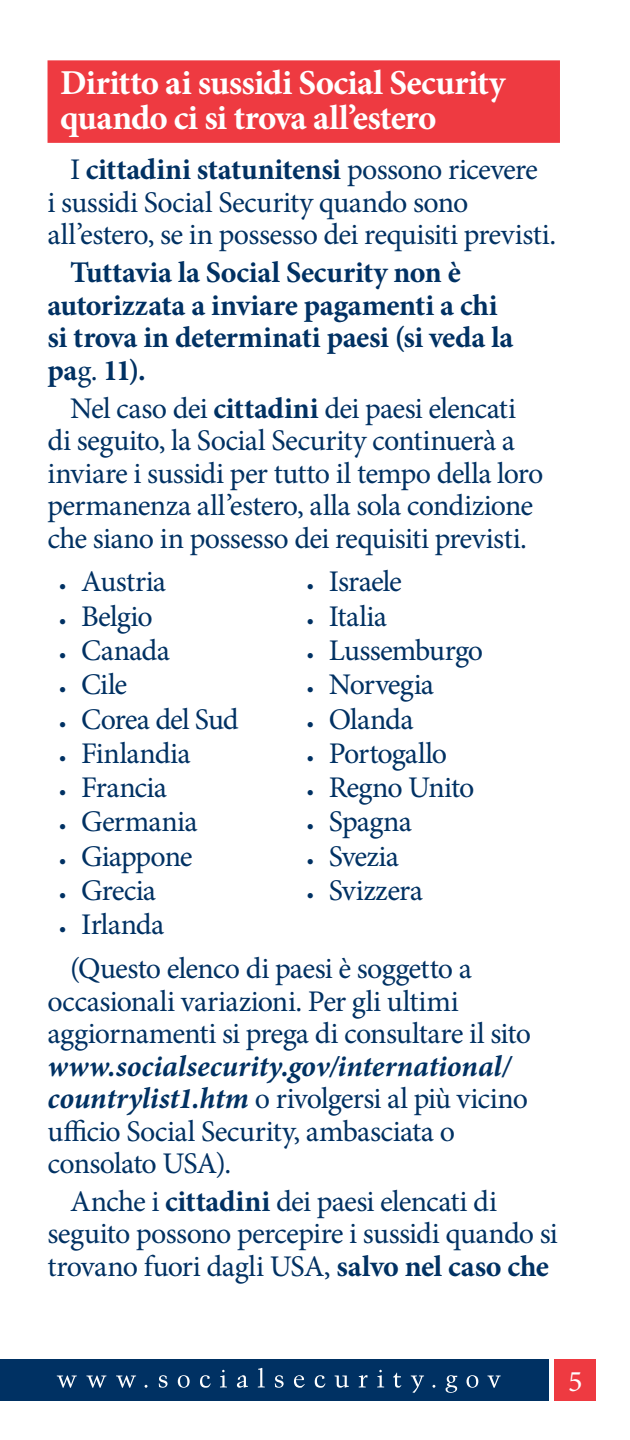
<style>
.page{position:relative;width:630px;height:1440px;background:#fff}
.page>*{position:absolute;margin:0;border:0;box-sizing:border-box;transform-origin:0 0}
.H1-2{font:700 35px/35px "Minion Pro";letter-spacing:-.02em;color:#fff}
.Paragraph{font:30px/32.5px "Minion Pro";letter-spacing:-.025em;color:#003163}
.Paragraph-2{font:700 30px/32.5px "Minion Pro";letter-spacing:-.01em;color:#003163}
.t1{font:30px "Minion Pro";color:#fff}
.s1{font-weight:700}
.s2{font-weight:400}
.s3{font-size:20px}
.s4{font-weight:700;font-style:italic}
</style>
<div class="page">
<div style="left:554px;top:1359px;width:42px;height:42px;background:#ee3a41"></div>
<div style="left:0;top:1359px;width:549px;height:42px;background:#003163"></div>
<svg style="left:57px;top:1368px;width:444px;height:25px"></svg>
<div style="left:48px;top:60px;width:512px;height:83px;background:#ee3a41"></div>
<h1 class="H1-2" style="left:60px;top:65px;width:447px">Diritto ai sussidi Social Security quando ci si trova all’estero</h1>
<p class="Paragraph" style="left:48px;top:154px;width:510px;text-indent:22px">I <span class="s1">cittadini statunitensi</span> possono ricevere<br>i sussidi Social Security quando sono all’estero, se in possesso dei requisiti previsti.</p>
<p class="Paragraph-2" style="left:48px;top:256px;width:467px;text-indent:22px">Tuttavia la Social Security non è autorizzata a inviare pagamenti a chi si trova in determinati paesi (si veda la pa<span class="s2">g.</span> 11).</p>
<p class="Paragraph" style="left:48px;top:392px;width:497px;text-indent:22px">Nel caso dei <span class="s1">cittadini</span> dei paesi elencati di seguito, la Social Security continuerà a inviare i sussidi per tutto il tempo della loro permanenza all’estero, alla sola condizione che siano in possesso dei requisiti previsti.</p>
<p class="Paragraph" style="left:59px;top:566px;width:109px"><span class="s3">•</span> Austria</p>
<p class="Paragraph" style="left:59px;top:600px;width:95px"><span class="s3">•</span> Belgio</p>
<p class="Paragraph" style="left:59px;top:634px;width:113px"><span class="s3">•</span> Canada</p>
<p class="Paragraph" style="left:59px;top:669px;width:70px"><span class="s3">•</span> Cile</p>
<p class="Paragraph" style="left:59px;top:703px;width:181px"><span class="s3">•</span> Corea del Sud</p>
<p class="Paragraph" style="left:59px;top:737px;width:133px"><span class="s3">•</span> Finlandia</p>
<p class="Paragraph" style="left:59px;top:771px;width:110px"><span class="s3">•</span> Francia</p>
<p class="Paragraph" style="left:59px;top:806px;width:140px"><span class="s3">•</span> Germania</p>
<p class="Paragraph" style="left:59px;top:840px;width:135px"><span class="s3">•</span> Giappone</p>
<p class="Paragraph" style="left:59px;top:874px;width:99px"><span class="s3">•</span> Grecia</p>
<p class="Paragraph" style="left:59px;top:909px;width:107px"><span class="s3">•</span> Irlanda</p>
<p class="Paragraph" style="left:306px;top:566px;width:97px"><span class="s3">•</span> Israele</p>
<p class="Paragraph" style="left:306px;top:600px;width:82px"><span class="s3">•</span> Italia</p>
<p class="Paragraph" style="left:306px;top:634px;width:178px"><span class="s3">•</span> Lussemburgo</p>
<p class="Paragraph" style="left:306px;top:669px;width:129px"><span class="s3">•</span> Norvegia</p>
<p class="Paragraph" style="left:306px;top:703px;width:109px"><span class="s3">•</span> Olanda</p>
<p class="Paragraph" style="left:306px;top:737px;width:142px"><span class="s3">•</span> Portogallo</p>
<p class="Paragraph" style="left:306px;top:771px;width:170px"><span class="s3">•</span> Regno Unito</p>
<p class="Paragraph" style="left:306px;top:806px;width:107px"><span class="s3">•</span> Spagna</p>
<p class="Paragraph" style="left:306px;top:840px;width:94px"><span class="s3">•</span> Svezia</p>
<p class="Paragraph" style="left:306px;top:874px;width:118px"><span class="s3">•</span> Svizzera</p>
<p class="Paragraph" style="left:48px;top:952px;width:485px;text-indent:22px">(Questo elenco di paesi è soggetto a occasionali variazioni. Per gli ultimi aggiornamenti si prega di consultare il sito <span class="s4">www.socialsecurity.gov/international/ countrylist1.htm</span> o rivolgersi al più vicino ufficio Social Security, ambasciata o consolato USA).</p>
<p class="Paragraph" style="left:48px;top:1185px;width:512px;text-indent:22px">Anche i <span class="s1">cittadini</span> dei paesi elencati di seguito possono percepire i sussidi quando si trovano fuori dagli USA, <span class="s1">salvo nel caso che</span></p>
<p class="t1" style="left:568px;top:1362px;width:16px">5</p>
</div>
